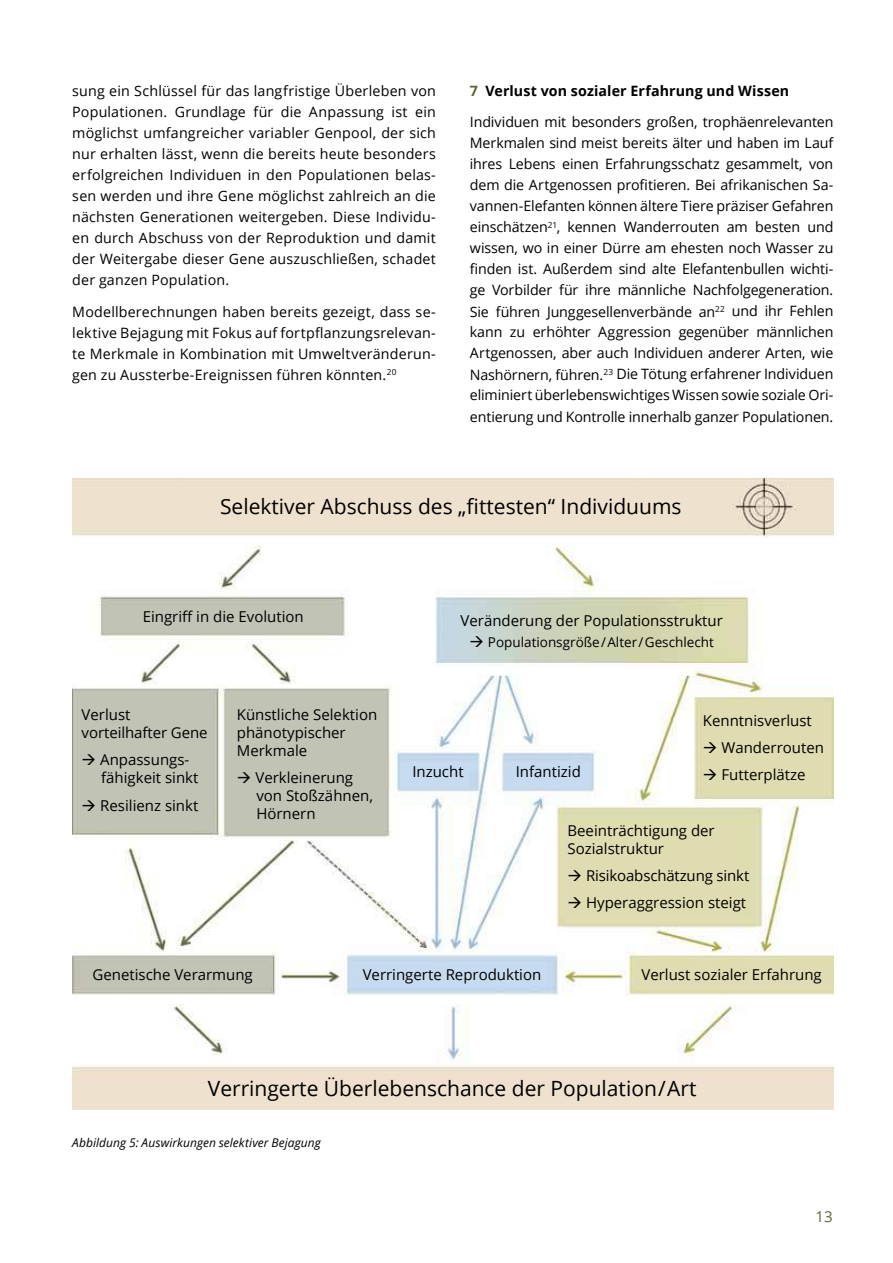
<style>
.page{position:relative;width:893px;height:1263px;background:#fff}
.page>*{position:absolute;margin:0;border:0;box-sizing:border-box;transform-origin:0 0}
.t1{font:21px "Open Sans";color:#000}
.t2{font:15px/18px "Open Sans";color:#000}
.t3{font:15px "Open Sans";color:#636437}
.t4{font:14.25px/21px "Open Sans";letter-spacing:.01em;color:#000;text-align:justify}
.t5{font:700 14.25px "Open Sans";letter-spacing:.01em;color:#000}
.t6{font:13.5px "Open Sans";color:#000}
.t7{font:italic 12px "Open Sans";letter-spacing:.005em;color:#000}
.s1{color:#636437}
</style>
<div class="page">
<img style="left:72px;top:478px;width:761px;height:631px">
<svg style="left:484px;top:647px;width:15px;height:1px"></svg>
<p class="t4" style="left:72px;top:80px;width:365px">sung ein Schlüssel für das langfristige Überleben von Populationen. Grundlage für die Anpassung ist ein möglichst umfangreicher variabler Genpool, der sich nur erhalten lässt, wenn die bereits heute besonders erfolgreichen Individuen in den Populationen belas&shy;sen werden und ihre Gene möglichst zahlreich an die nächsten Generationen weitergeben. Diese Individu&shy;en durch Abschuss von der Reproduktion und damit der Weitergabe dieser Gene auszuschließen, schadet der ganzen Population.</p>
<p class="t4" style="left:72px;top:300px;width:365px">Modellberechnungen haben bereits gezeigt, dass se&shy;lektive Bejagung mit Fokus auf fortpflanzungsrelevan&shy;te Merkmale in Kombination mit Umweltveränderun&shy;gen zu Aussterbe-Ereignissen führen könnten.<sup>20</sup></p>
<p class="t5" style="left:470px;top:81px;width:321px"><span class="s1">7</span> Verlust von sozialer Erfahrung und Wissen</p>
<p class="t4" style="left:470px;top:111px;width:365px">Individuen mit besonders großen, trophäenrelevanten Merkmalen sind meist bereits älter und haben im Lauf ihres Lebens einen Erfahrungsschatz gesammelt, von dem die Artgenossen profitieren. Bei afrikanischen Sa&shy;vannen-Elefanten können ältere Tiere präziser Gefahren einschätzen<sup>21</sup>, kennen Wanderrouten am besten und wissen, wo in einer Dürre am ehesten noch Wasser zu finden ist. Außerdem sind alte Elefantenbullen wichti&shy;ge Vorbilder für ihre männliche Nachfolgegeneration.<br>Sie führen Junggesellenverbände an<sup>22</sup> und ihr Fehlen kann zu erhöhter Aggression gegenüber männlichen Artgenossen, aber auch Individuen anderer Arten, wie Nashörnern, führen.<sup>23</sup> Die Tötung erfahrener Individuen eliminiert überlebenswichtiges Wissen sowie soziale Ori&shy;entierung und Kontrolle innerhalb ganzer Populationen.</p>
<h1 class="t1" style="left:220px;top:492px;width:463px">Selektiver Abschuss des „fittesten“ Individuums</h1>
<p class="t2" style="left:143px;top:608px;width:163px">Eingriff in die Evolution</p>
<p class="t2" style="left:460px;top:611px;width:264px">Veränderung der Populationsstruktur</p>
<p class="t6" style="left:469px;top:632px;width:246px">→ Populationsgröße / Alter / Geschlecht</p>
<p class="t2" style="left:82px;top:705px;width:128px">Verlust vorteilhafter Gene</p>
<p class="t2" style="left:101px;top:750px;width:99px;text-indent:-19px">→ Anpassungs&shy;fähigkeit sinkt</p>
<p class="t2" style="left:82px;top:796px;width:118px">→ Resilienz sinkt</p>
<p class="t2" style="left:237px;top:705px;width:142px">Künstliche Selektion phänotypischer<br>Merkmale</p>
<p class="t2" style="left:256px;top:768px;width:118px;text-indent:-20px">→ Verkleinerung von Stoßzähnen,<br>Hörnern</p>
<p class="t2" style="left:412px;top:763px;width:53px">Inzucht</p>
<p class="t2" style="left:516px;top:763px;width:67px">Infantizid</p>
<p class="t2" style="left:703px;top:711px;width:111px">Kenntnisverlust</p>
<p class="t2" style="left:703px;top:738px;width:123px">→ Wanderrouten</p>
<p class="t2" style="left:703px;top:765px;width:104px">→ Futterplätze</p>
<p class="t2" style="left:567px;top:821px;width:149px">Beeinträchtigung der<br>Sozialstruktur</p>
<p class="t2" style="left:567px;top:866px;width:183px">→ Risikoabschätzung sinkt</p>
<p class="t2" style="left:567px;top:893px;width:180px">→ Hyperaggression steigt</p>
<p class="t2" style="left:92px;top:965px;width:162px">Genetische Verarmung</p>
<p class="t2" style="left:363px;top:965px;width:180px">Verringerte Reproduktion</p>
<p class="t2" style="left:641px;top:965px;width:182px">Verlust sozialer Erfahrung</p>
<h1 class="t1" style="left:208px;top:1074px;width:490px">Verringerte Überlebenschance der Population/Art</h1>
<p class="t7" style="left:72px;top:1134px;width:250px">Abbildung 5: Auswirkungen selektiver Bejagung</p>
<p class="t3" style="left:815px;top:1206px;width:19px">13</p>
</div>
